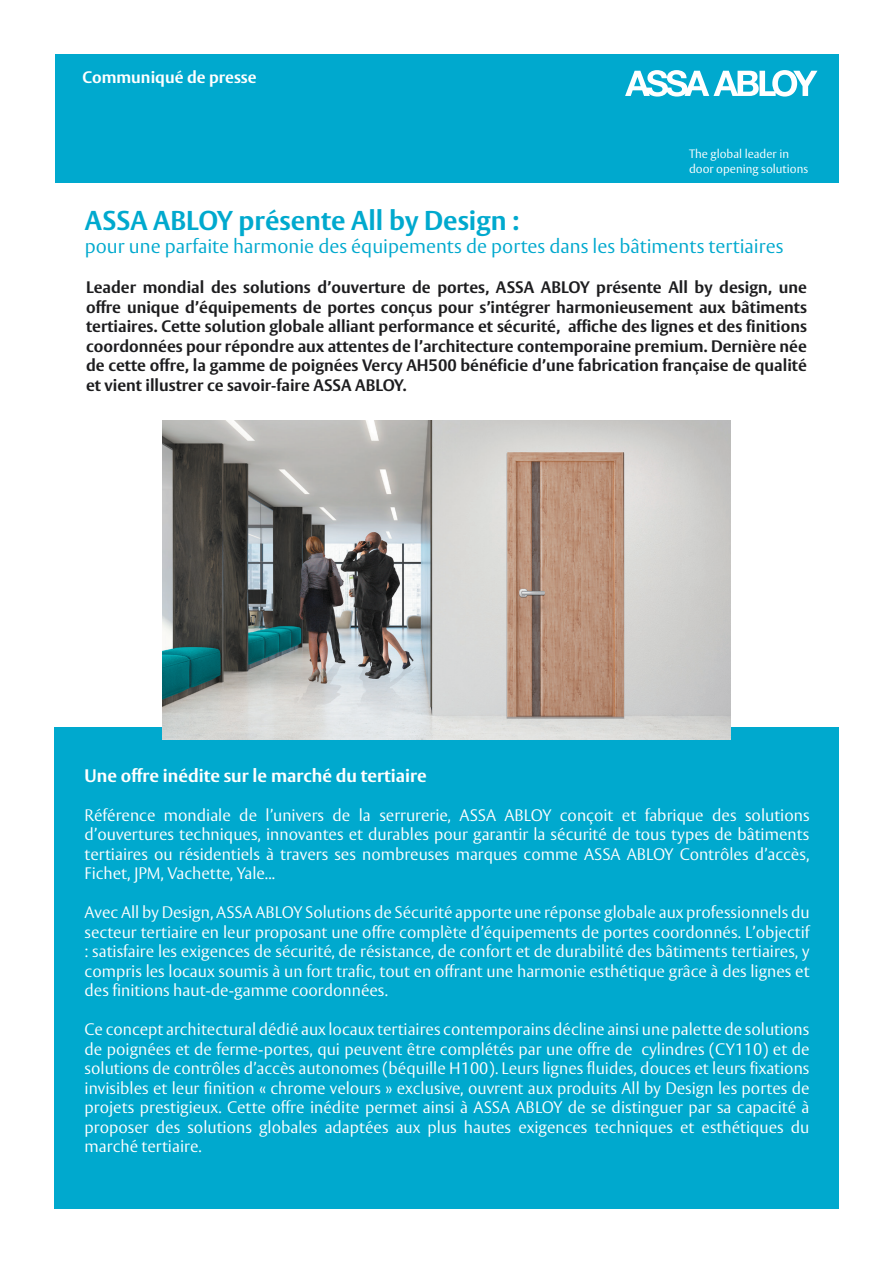
<style>
.page{position:relative;width:893px;height:1263px;background:#fff}
.page>*{position:absolute;margin:0;border:0;box-sizing:border-box;transform-origin:0 0}
.t1{font:700 27px "ASSA Vesta";color:#00a9ce}
.t2{font:300 19.5px "ASSA Vesta";color:#00a9ce}
.t3{font:700 18px "ASSA Vesta";color:#fff}
.t4{font:300 16.5px/19.5px "ASSA Vesta";color:#fff;text-align:justify}
.t5{font:700 16.5px/19.5px "ASSA Vesta";color:#1d1d1f;text-align:justify}
.t6{font:700 16.5px "ASSA Vesta";color:#fff}
.t7{font:300 12px/14.4px "ASSA Vesta";color:#fff}
</style>
<div class="page">
<div style="left:55px;top:55px;width:783px;height:128px;background:#00a9ce"></div>
<div style="left:54px;top:727px;width:785px;height:482px;background:#00a9ce"></div>
<svg style="left:625px;top:70px;width:192px;height:26px"></svg>
<img style="left:162px;top:421px;width:569px;height:318px">
<p class="t6" style="left:82px;top:67px;width:176px">Communiqué de presse</p>
<p class="t7" style="left:689px;top:147px;width:121px">The global leader in door opening solutions</p>
<h1 class="t1" style="left:85px;top:204px;width:436px">ASSA ABLOY présente All by Design :</h1>
<p class="t2" style="left:85px;top:235px;width:700px">pour une parfaite harmonie des équipements de portes dans les bâtiments tertiaires</p>
<p class="t5" style="left:86px;top:278px;width:722px">Leader mondial des solutions d’ouverture de portes, ASSA ABLOY présente All by design, une offre unique d’équipements de portes conçus pour s’intégrer harmonieusement aux bâtiments tertiaires. Cette solution globale alliant performance et sécurité, affiche des lignes et des finitions coordonnées pour répondre aux attentes de l’architecture contemporaine premium. Dernière née de cette offre, la gamme de poignées Vercy AH500 bénéficie d’une fabrication française de qualité et vient illustrer ce savoir-faire ASSA ABLOY.</p>
<p class="t3" style="left:85px;top:764px;width:344px">Une offre inédite sur le marché du tertiaire</p>
<p class="t4" style="left:85px;top:806px;width:726px">Référence mondiale de l’univers de la serrurerie, ASSA ABLOY conçoit et fabrique des solutions d’ouvertures techniques, innovantes et durables pour garantir la sécurité de tous types de bâtiments tertiaires ou résidentiels à travers ses nombreuses marques comme ASSA ABLOY Contrôles d’accès, Fichet, JPM, Vachette, Yale...</p>
<p class="t4" style="left:85px;top:903px;width:726px">Avec All by Design, ASSA ABLOY Solutions de Sécurité apporte une réponse globale aux professionnels du secteur tertiaire en leur proposant une offre complète d’équipements de portes coordonnés. L’objectif : satisfaire les exigences de sécurité, de résistance, de confort et de durabilité des bâtiments tertiaires, y compris les locaux soumis à un fort trafic, tout en offrant une harmonie esthétique grâce à des lignes et des finitions haut-de-gamme coordonnées.</p>
<p class="t4" style="left:85px;top:1020px;width:726px">Ce concept architectural dédié aux locaux tertiaires contemporains décline ainsi une palette de solutions de poignées et de ferme-portes, qui peuvent être complétés par une offre de cylindres (CY110) et de solutions de contrôles d’accès autonomes (béquille H100). Leurs lignes fluides, douces et leurs fixations invisibles et leur finition « chrome velours » exclusive, ouvrent aux produits All by Design les portes de projets prestigieux. Cette offre inédite permet ainsi à ASSA ABLOY de se distinguer par sa capacité à proposer des solutions globales adaptées aux plus hautes exigences techniques et esthétiques du marché tertiaire.</p>
</div>
